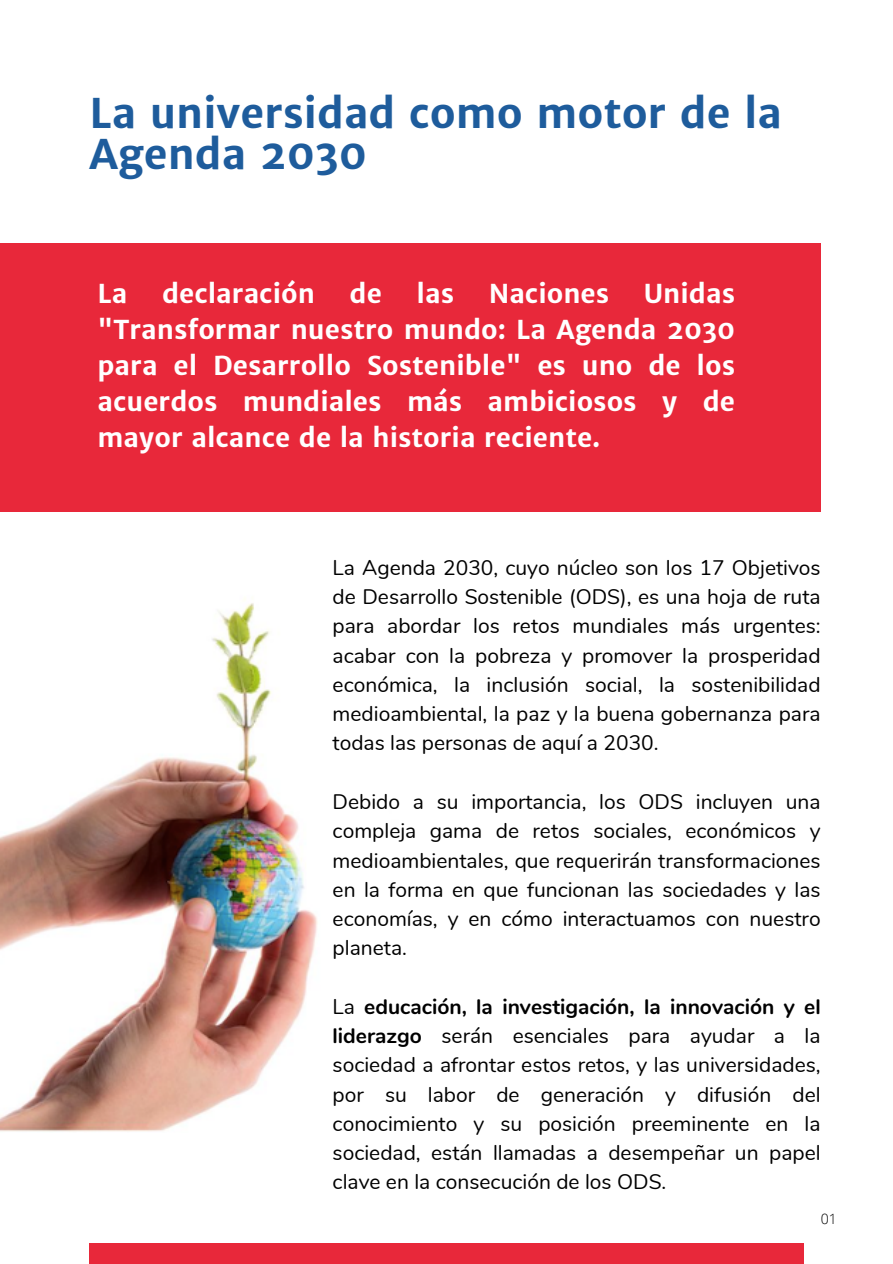
<style>
.page{position:relative;width:893px;height:1264px;background:#fff}
.page>*{position:absolute;margin:0;border:0;box-sizing:border-box;transform-origin:0 0}
.t1{font:700 41.1px/40.5px "Merriweather Sans";color:#1e5c9c}
.t2{font:700 26.1px/36px "Merriweather Sans";color:#fff;text-align:justify}
.t3{font:21px/29.2px "Nunito";color:#000;text-align:justify}
.t4{font:300 14.1px "Open Sans";color:#000}
.s1{font-weight:700}
</style>
<div class="page">
<div style="left:89px;top:1243px;width:715px;height:20px;background:#e8283a"></div>
<img style="left:0;top:511px;width:416px;height:621px">
<div style="left:0;top:243px;width:820px;height:268px;background:#e8283a"></div>
<p class="t1" style="left:89px;top:93px;width:694px">La universidad como motor de la<br>Agenda 2030</p>
<p class="t2" style="left:97px;top:276px;width:31px">La</p>
<p class="t2" style="left:162px;top:276px;width:154px">declaración</p>
<p class="t2" style="left:349px;top:276px;width:34px">de</p>
<p class="t2" style="left:416px;top:276px;width:39px">las</p>
<p class="t2" style="left:488px;top:276px;width:122px">Naciones</p>
<p class="t2" style="left:97px;top:276px;width:639px;text-indent:546px">Unidas "Transformar nuestro mundo: La Agenda 2030 para el Desarrollo Sostenible" es uno de los acuerdos mundiales más ambiciosos y de mayor alcance de la historia reciente.</p>
<h2 class="t3" style="left:332px;top:553px;width:489px">La Agenda 2030, cuyo núcleo son los 17 Objetivos de Desarrollo Sostenible (ODS), es una hoja de ruta para abordar los retos mundiales más urgentes: acabar con la pobreza y promover la prosperidad económica, la inclusión social, la sostenibilidad medioambiental, la paz y la buena gobernanza para todas las personas de aquí a 2030.</h2>
<p class="t3" style="left:332px;top:787px;width:489px">Debido a su importancia, los ODS incluyen una compleja gama de retos sociales, económicos y medioambientales, que requerirán transformaciones en la forma en que funcionan las sociedades y las economías, y en cómo interactuamos con nuestro planeta.</p>
<p class="t3" style="left:332px;top:992px;width:489px">La <span class="s1">educación, la investigación, la innovación y el liderazgo</span> serán esenciales para ayudar a la sociedad a afrontar estos retos, y las universidades, por su labor de generación y difusión del conocimiento y su posición preeminente en la sociedad, están llamadas a desempeñar un papel clave en la consecución de los ODS.</p>
<p class="t4" style="left:820px;top:1209px;width:18px">01</p>
</div>
